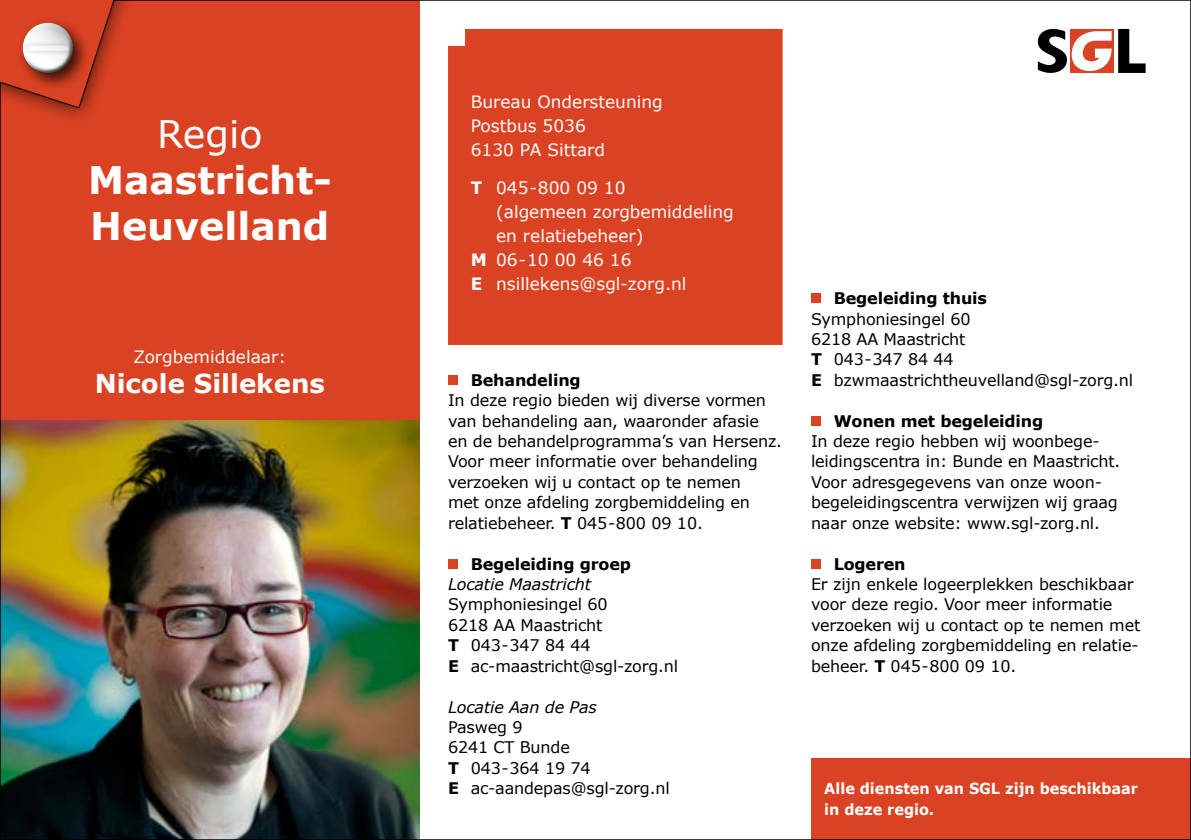
<style>
.page{position:relative;width:1191px;height:840px;background:#fff}
.page>*{position:absolute;margin:0;border:0;box-sizing:border-box;transform-origin:0 0}
.t1{font:700 38px/45.6px "Verdana";color:#fff}
.t2{font:38px "Verdana";color:#fff}
.t3{font:700 26px "Verdana";color:#fff}
.t4{font:17px/24px "Verdana";color:#fff}
.t5{font:16px/20.4px "Verdana";letter-spacing:-.01em;color:#000}
.t6{font:700 16px "Verdana";letter-spacing:-.01em;color:#000}
.t7{font:italic 16px "Verdana";letter-spacing:-.01em;color:#000}
.t8{font:700 15.2px/20.4px "Verdana";color:#fff;scale:.95 1}
.s1{font-weight:700}
</style>
<div class="page">
<div style="left:448px;top:29px;width:334px;height:316px;background:#db4223"></div>
<img style="left:2px;top:420px;width:418px;height:417px">
<div style="left:0;top:0;width:420px;height:420px;background:#db4223"></div>
<svg style="left:1118px;top:29px;width:27px;height:44px"></svg>
<svg style="left:1111px;top:29px;width:2px;height:44px"></svg>
<svg style="left:1037px;top:29px;width:74px;height:44px"></svg>
<div style="left:811px;top:758px;width:380px;height:81px;background:#db4223"></div>
<div style="left:448px;top:375px;width:10px;height:9px;background:#db4223"></div>
<div style="left:448px;top:558px;width:10px;height:10px;background:#db4223"></div>
<div style="left:811px;top:293px;width:9px;height:10px;background:#db4223"></div>
<div style="left:811px;top:416px;width:9px;height:9px;background:#db4223"></div>
<div style="left:811px;top:558px;width:9px;height:10px;background:#db4223"></div>
<div style="left:0;top:0;width:151px;height:125px;background:#000;opacity:.75"></div>
<svg style="left:0;top:0;width:134px;height:108px"></svg>
<div style="left:16px;top:16px;width:75px;height:75px;background:#000;opacity:.75"></div>
<div style="left:21px;top:21px;width:53px;height:42px;background:#adaeae;opacity:.75"></div>
<div style="left:21px;top:30px;width:56px;height:46px;background:#000;opacity:.75"></div>
<div style="left:21px;top:39px;width:54px;height:18px;background:#000;opacity:.75"></div>
<svg style="left:27px;top:45px;width:42px;height:6px"></svg>
<h1 class="t2" style="left:157px;top:110px;width:107px">Regio</h1>
<h1 class="t1" style="left:88px;top:157px;width:245px">Maastricht-<br>Heuvelland</h1>
<p class="t4" style="left:471px;top:89px;width:194px">Bureau Ondersteuning<br>Postbus 5036<br>6130 PA Sittard</p>
<p class="t4" style="left:471px;top:175px;width:156px"><span class="s1">T</span> 045-800 09 10</p>
<p class="t4" style="left:496px;top:199px;width:239px">(algemeen zorgbemiddeling</p>
<p class="t4" style="left:496px;top:224px;width:149px">en relatiebeheer)</p>
<p class="t4" style="left:471px;top:248px;width:162px"><span class="s1">M</span> 06-10 00 46 16</p>
<p class="t4" style="left:471px;top:272px;width:217px"><span class="s1">E</span> nsillekens@sgl-zorg.nl</p>
<p class="t4" style="left:133px;top:344px;width:154px">Zorgbemiddelaar:</p>
<h2 class="t3" style="left:95px;top:366px;width:232px">Nicole Sillekens</h2>
<p class="t6" style="left:471px;top:369px;width:112px">Behandeling</p>
<p class="t5" style="left:448px;top:390px;width:335px">In deze regio bieden wij diverse vormen van behandeling aan, waaronder afasie en de behandelprogramma’s van Hersenz.<br>Voor meer informatie over behandeling verzoeken wij u contact op te nemen<br>met onze afdeling zorgbemiddeling en relatiebeheer. <span class="s1">T</span> 045-800 09 10.</p>
<p class="t6" style="left:471px;top:553px;width:162px">Begeleiding groep</p>
<p class="t7" style="left:448px;top:573px;width:145px">Locatie Maastricht</p>
<p class="t5" style="left:448px;top:594px;width:232px">Symphoniesingel 60<br>6218 AA Maastricht<br><span class="s1">T</span> 043-347 84 44<br><span class="s1">E</span> ac-maastricht@sgl-zorg.nl</p>
<p class="t7" style="left:448px;top:696px;width:150px">Locatie Aan de Pas</p>
<p class="t5" style="left:448px;top:716px;width:223px">Pasweg 9<br>6241 CT Bunde<br><span class="s1">T</span> 043-364 19 74<br><span class="s1">E</span> ac-aandepas@sgl-zorg.nl</p>
<p class="t6" style="left:833px;top:288px;width:155px">Begeleiding thuis</p>
<p class="t5" style="left:811px;top:308px;width:324px">Symphoniesingel 60<br>6218 AA Maastricht<br><span class="s1">T</span> 043-347 84 44<br><span class="s1">E</span> bzwmaastrichtheuvelland@sgl-zorg.nl</p>
<p class="t6" style="left:833px;top:410px;width:211px">Wonen met begeleiding</p>
<p class="t5" style="left:811px;top:431px;width:311px">In deze regio hebben wij woonbege&shy;leidingscentra in: Bunde en Maastricht.<br>Voor adresgegevens van onze woon&shy;begeleidingscentra verwijzen wij graag naar onze website: www.sgl-zorg.nl.</p>
<p class="t6" style="left:833px;top:553px;width:73px">Logeren</p>
<p class="t5" style="left:811px;top:574px;width:331px">Er zijn enkele logeerplekken beschikbaar voor deze regio. Voor meer informatie verzoeken wij u contact op te nemen met onze afdeling zorgbemiddeling en relatie&shy;beheer. <span class="s1">T</span> 045-800 09 10.</p>
<p class="t8" style="left:824px;top:778px;width:332px">Alle diensten van SGL zijn beschikbaar in deze regio.</p>
</div>
